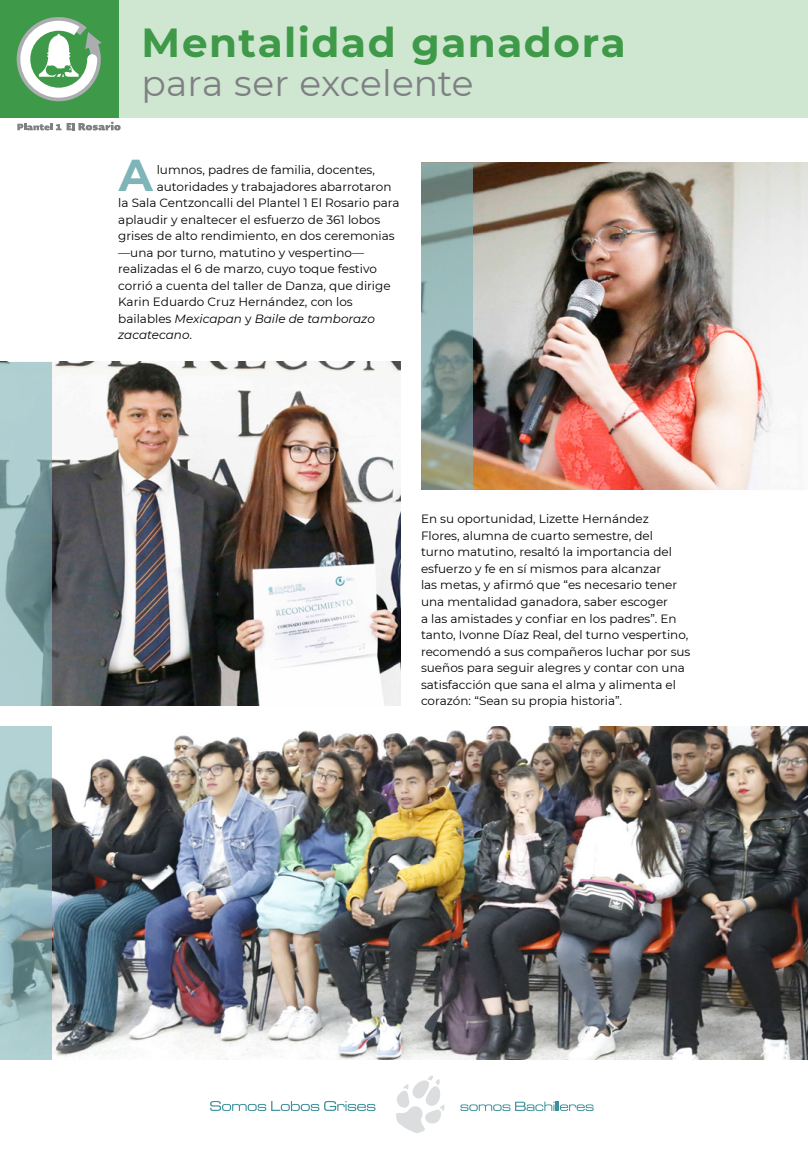
<style>
.page{position:relative;width:808px;height:1149px;background:#fff}
.page>*{position:absolute;margin:0;border:0;box-sizing:border-box;transform-origin:0 0}
.t1{font:700 44.4px "Montserrat";color:#7fb4b8}
.t2{font:700 40.5px "Montserrat";letter-spacing:.04em;color:#3e9a48}
.t3{font:36px "Montserrat";color:#7e8083}
.t4{font:12px/16.5px "Montserrat";color:#000}
.t5{font:italic 12px "Montserrat";color:#000}
.s1{font-style:normal}
</style>
<div class="page">
<svg style="left:396px;top:1075px;width:49px;height:57px"></svg>
<svg style="left:210px;top:1101px;width:165px;height:9px"></svg>
<svg style="left:460px;top:1101px;width:134px;height:9px"></svg>
<div style="left:115px;top:0;width:693px;height:117px;background:#cfe6d1"></div>
<div style="left:0;top:0;width:118px;height:117px;background:#3e9a48"></div>
<img style="left:472px;top:163px;width:336px;height:326px">
<img style="left:51px;top:362px;width:349px;height:343px">
<img style="left:51px;top:726px;width:757px;height:333px">
<svg style="left:0;top:362px;width:51px;height:343px;background:#94b4b7"></svg>
<svg style="left:421px;top:163px;width:51px;height:326px;background:#87a09b"></svg>
<svg style="left:0;top:726px;width:51px;height:333px;background:#8faeb1"></svg>
<svg style="left:17px;top:122px;width:104px;height:8px"></svg>
<svg style="left:17px;top:17px;width:85px;height:84px"></svg>
<h2 class="t2" style="left:142px;top:13px;width:486px">Mentalidad ganadora</h2>
<h3 class="t3" style="left:142px;top:58px;width:334px">para ser excelente</h3>
<h1 class="t1" style="left:119px;top:143px;width:36px">A</h1>
<p class="t4" style="left:157px;top:161px;width:220px">lumnos, padres de familia, docentes,</p>
<p class="t4" style="left:157px;top:178px;width:236px">autoridades y trabajadores abarrotaron</p>
<p class="t4" style="left:118px;top:194px;width:283px">la Sala Centzoncalli del Plantel 1 El Rosario para</p>
<p class="t4" style="left:118px;top:211px;width:264px">aplaudir y enaltecer el esfuerzo de 361 lobos</p>
<p class="t4" style="left:118px;top:227px;width:278px">grises de alto rendimiento, en dos ceremonias</p>
<p class="t4" style="left:118px;top:244px;width:247px">—una por turno, matutino y vespertino—</p>
<p class="t4" style="left:118px;top:260px;width:260px">realizadas el 6 de marzo, cuyo toque festivo</p>
<p class="t4" style="left:118px;top:277px;width:274px">corrió a cuenta del taller de Danza, que dirige</p>
<p class="t4" style="left:118px;top:293px;width:236px">Karin Eduardo Cruz Hernández, con los</p>
<p class="t5" style="left:118px;top:310px;width:258px"><span class="s1">bailables</span> Mexicapan <span class="s1">y</span> Baile de tamborazo</p>
<p class="t5" style="left:118px;top:327px;width:75px">zacatecano<span class="s1">.</span></p>
<p class="t4" style="left:421px;top:510px;width:271px">En su oportunidad, Lizette Hernández<br>Flores, alumna de cuarto semestre, del<br>turno matutino, resaltó la importancia del esfuerzo y fe en sí mismos para alcanzar<br>las metas, y afirmó que “es necesario tener una mentalidad ganadora, saber escoger<br>a las amistades y confiar en los padres”. En tanto, Ivonne Díaz Real, del turno vespertino, recomendó a sus compañeros luchar por sus sueños para seguir alegres y contar con una satisfacción que sana el alma y alimenta el corazón: “Sean su propia historia”.</p>
</div>
